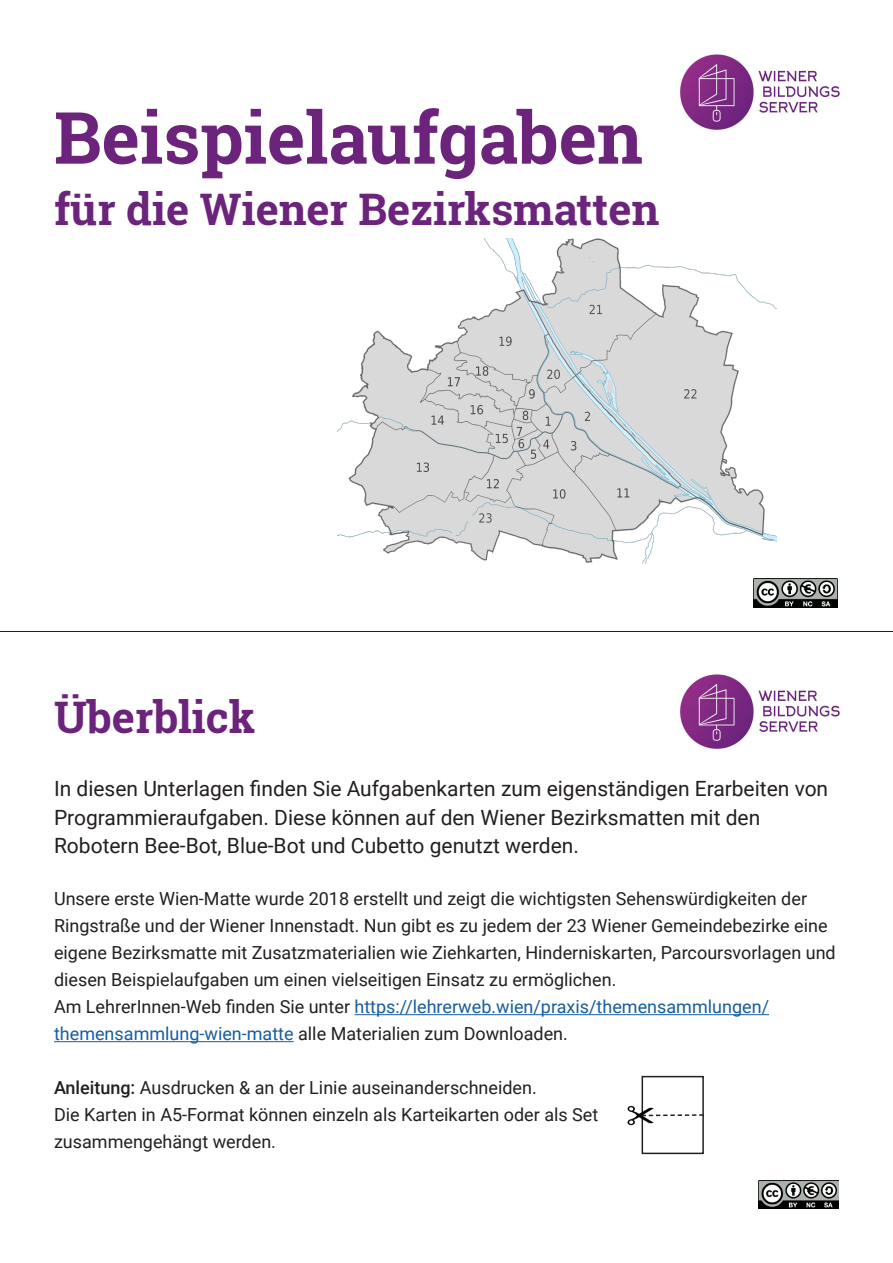
<style>
.page{position:relative;width:893px;height:1263px;background:#fff}
.page>*{position:absolute;margin:0;border:0;box-sizing:border-box;transform-origin:0 0}
.t1{font:700 72px "Roboto Slab";color:#6b237c}
.t2{font:700 43.5px "Roboto Slab";color:#6b237c}
.t3{font:21px/28.5px "Roboto";color:#231f20}
.t4{font:18px/27px "Roboto";color:#231f20}
.s1{color:#175d9e}
.s2{font-weight:500}
</style>
<div class="page">
<img style="left:680px;top:54px;width:160px;height:76px">
<hr style="left:0;top:631px;width:893px;height:1px;background:#231f20">
<img style="left:680px;top:674px;width:160px;height:75px">
<img style="left:759px;top:1181px;width:80px;height:28px">
<img style="left:753px;top:578px;width:84px;height:30px">
<img style="left:337px;top:238px;width:439px;height:325px">
<hr style="left:354px;top:1014px;width:415px;height:1px;background:#175d9e">
<hr style="left:54px;top:1041px;width:240px;height:1px;background:#175d9e">
<div style="left:642px;top:1076px;width:62px;height:78px;border:2px solid #231f20"></div>
<svg style="left:656px;top:1113px;width:48px;height:4px"></svg>
<img style="left:627px;top:1104px;width:27px;height:21px">
<h1 class="t1" style="left:54px;top:88px;width:590px">Beispielaufgaben</h1>
<h2 class="t2" style="left:54px;top:180px;width:607px">für die Wiener Bezirksmatten</h2>
<h2 class="t2" style="left:54px;top:688px;width:203px">Überblick</h2>
<p class="t3" style="left:54px;top:774px;width:776px">In diesen Unterlagen finden Sie Aufgabenkarten zum eigenständigen Erarbeiten von<br>Programmieraufgaben. Diese können auf den Wiener Bezirksmatten mit den<br>Robotern Bee-Bot, Blue-Bot und Cubetto genutzt werden.</p>
<p class="t4" style="left:54px;top:885px;width:783px">Unsere erste Wien-Matte wurde 2018 erstellt und zeigt die wichtigsten Sehenswürdigkeiten der Ringstraße und der Wiener Innenstadt. Nun gibt es zu jedem der 23 Wiener Gemeindebezirke eine eigene Bezirksmatte mit Zusatzmaterialien wie Ziehkarten, Hinderniskarten, Parcoursvorlagen und diesen Beispielaufgaben um einen vielseitigen Einsatz zu ermöglichen.<br>Am LehrerInnen-Web finden Sie unter <span class="s1">https://lehrerweb.wien/praxis/themensammlungen/ themensammlung-wien-matte</span> alle Materialien zum Downloaden.</p>
<p class="t4" style="left:54px;top:1074px;width:546px"><span class="s2">Anleitung:</span> Ausdrucken &amp; an der Linie auseinanderschneiden.<br>Die Karten in A5-Format können einzeln als Karteikarten oder als Set zusammengehängt werden.</p>
</div>
